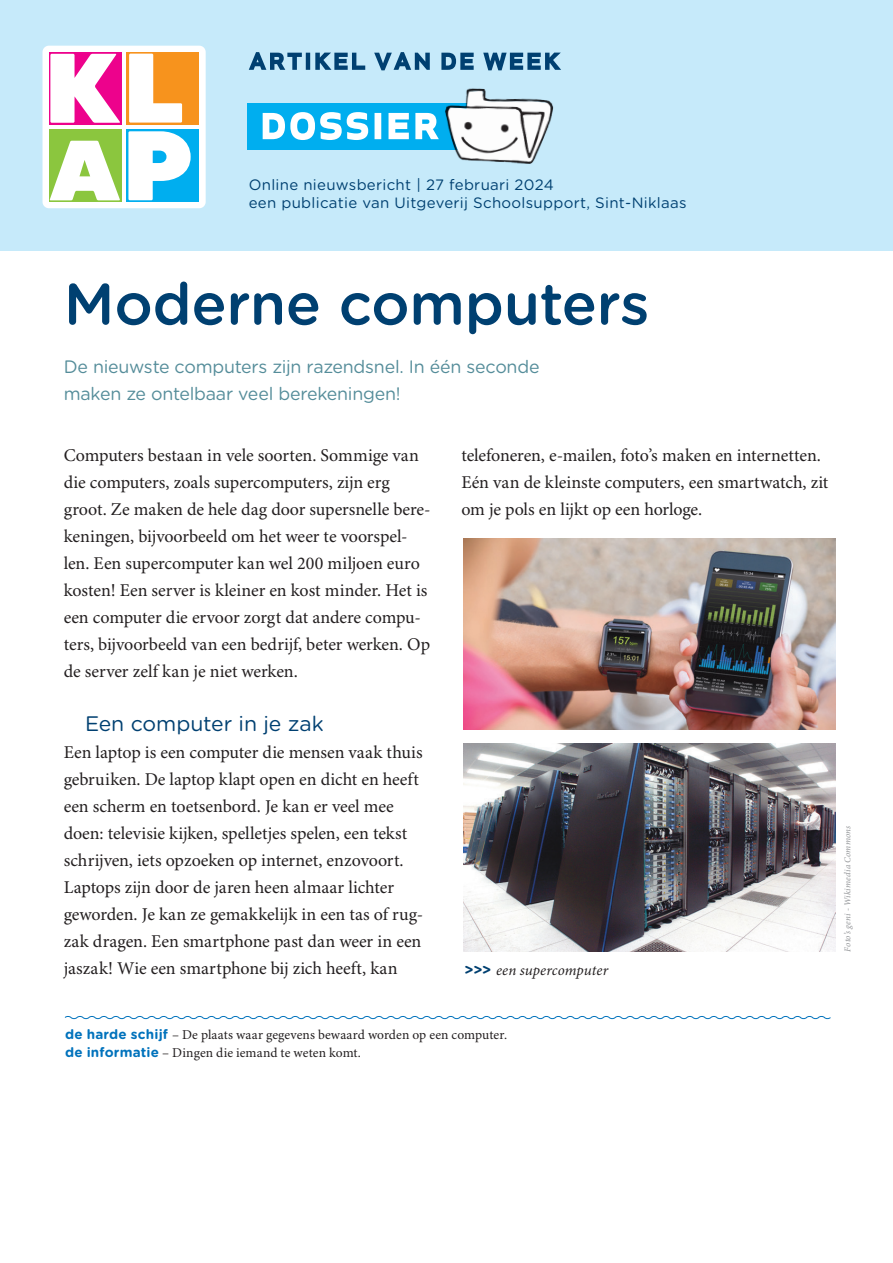
<style>
.page{position:relative;width:893px;height:1263px;background:#fff}
.page>*{position:absolute;margin:0;border:0;box-sizing:border-box;transform-origin:0 0}
.Grootste_titel{font:500 58.5px "Gotham Rounded";letter-spacing:-.005em;color:#004071}
.Body{font:21px "Gotham Rounded";letter-spacing:-.01em;color:#004071}
.Body-2{font:18px/27px "Minion Pro";letter-spacing:-.005em;color:#231f20}
.Grootste_titel-2{font:18px/27px "Gotham Rounded";letter-spacing:-.015em;color:#558d9a}
.t1{font:15px/18px "Gotham Rounded";letter-spacing:.02em;color:#004071}
.Onderschrift{font:italic 15px "Minion Pro";letter-spacing:.005em;color:#231f20}
.body{font:13.5px "Minion Pro";letter-spacing:.005em;color:#231f20}
.Normaal{font:italic 9px "Minion Pro";letter-spacing:.02em;color:#939598}
.s1{font-family:"Gotham Rounded";font-weight:700;font-style:normal;color:#004071}
.s2{font-family:"Gotham Rounded";font-weight:700;color:#0072bc}
</style>
<div class="page">
<div style="left:0;top:0;width:893px;height:251px;background:#c6eafa"></div>
<svg style="left:46px;top:49px;width:156px;height:156px;fill:#fff"></svg>
<div style="left:43px;top:46px;width:163px;height:162px;border:6px solid #fff;border-radius:3px"></div>
<svg style="left:49px;top:52px;width:72px;height:72px"></svg>
<div style="left:126px;top:52px;width:73px;height:72px;background:#f7931d"></div>
<div style="left:49px;top:130px;width:72px;height:72px;background:#8bc63e"></div>
<div style="left:126px;top:130px;width:73px;height:72px;background:#00aeef"></div>
<svg style="left:50px;top:54px;width:70px;height:69px"></svg>
<svg style="left:129px;top:54px;width:53px;height:69px"></svg>
<svg style="left:50px;top:141px;width:70px;height:59px"></svg>
<svg style="left:128px;top:131px;width:63px;height:69px"></svg>
<svg style="left:249px;top:52px;width:312px;height:18px"></svg>
<img style="left:463px;top:744px;width:373px;height:208px">
<div style="left:247px;top:103px;width:228px;height:47px;background:#00aeef"></div>
<svg style="left:263px;top:112px;width:174px;height:28px"></svg>
<img style="left:437px;top:88px;width:117px;height:76px">
<svg style="left:64px;top:1016px;width:767px;height:4px"></svg>
<img style="left:463px;top:538px;width:373px;height:191px">
<p class="t1" style="left:249px;top:175px;width:439px">Online nieuwsbericht | 27 februari 2024<br>een publicatie van Uitgeverij Schoolsupport, Sint-Niklaas</p>
<p class="Grootste_titel" style="left:64px;top:262px;width:587px">Moderne computers</p>
<p class="Grootste_titel-2" style="left:64px;top:353px;width:477px">De nieuwste computers zijn razendsnel. In één seconde maken ze ontelbaar veel berekeningen!</p>
<p class="Body-2" style="left:64px;top:442px;width:368px">Computers bestaan in vele soorten. Sommige van die computers, zoals supercomputers, zijn erg groot. Ze maken de hele dag door supersnelle bere&shy;keningen, bijvoorbeeld om het weer te voorspel&shy;len. Een supercomputer kan wel 200 miljoen euro kosten! Een server is kleiner en kost minder. Het is een computer die ervoor zorgt dat andere compu&shy;ters, bijvoorbeeld van een bedrijf, beter werken. Op de server zelf kan je niet werken.</p>
<p class="Body" style="left:85px;top:709px;width:240px">Een computer in je zak</p>
<p class="Body-2" style="left:64px;top:739px;width:361px">Een laptop is een computer die mensen vaak thuis gebruiken. De laptop klapt open en dicht en heeft een scherm en toetsenbord. Je kan er veel mee doen: televisie kijken, spelletjes spelen, een tekst schrijven, iets opzoeken op internet, enzovoort.<br>Laptops zijn door de jaren heen almaar lichter geworden. Je kan ze gemakkelijk in een tas of rug&shy;zak dragen. Een smartphone past dan weer in een jaszak! Wie een smartphone bij zich heeft, kan</p>
<p class="Body-2" style="left:461px;top:442px;width:368px">telefoneren, e-mailen, foto’s maken en internetten.<br>Eén van de kleinste computers, een smartwatch, zit om je pols en lijkt op een horloge.</p>
<p class="Onderschrift" style="left:464px;top:961px;width:146px"><span class="s1">&gt;&gt;&gt;</span> een supercomputer</p>
<p class="Normaal" style="left:842px;top:952px;width:128px;rotate:-90deg">Foto’s geni - Wikimedia Commons</p>
<p class="body" style="left:65px;top:1027px;width:444px"><span class="s2">de harde schijf</span> – De plaats waar gegevens bewaard worden op een computer.</p>
<p class="body" style="left:65px;top:1045px;width:298px"><span class="s2">de informatie</span> – Dingen die iemand te weten komt.</p>
</div>
